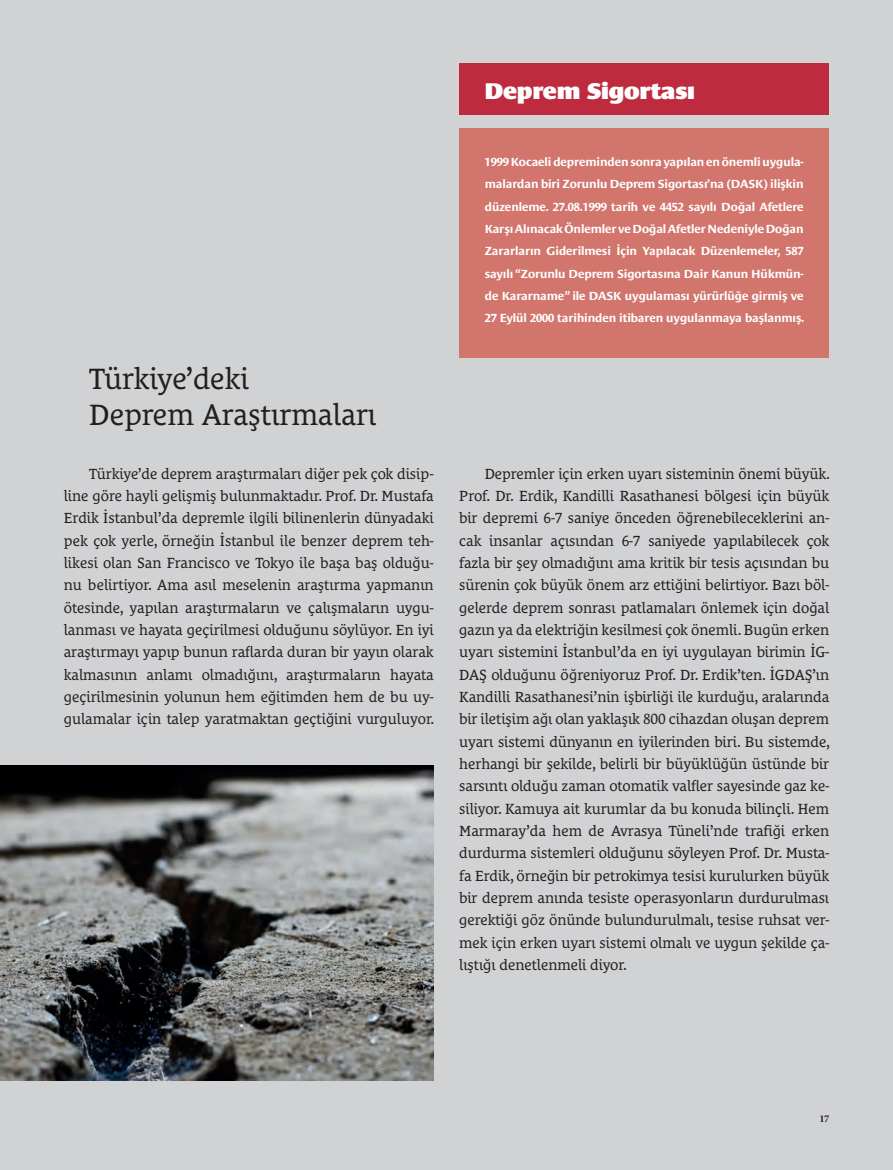
<style>
.page{position:relative;width:893px;height:1170px;background:#fff}
.page>*{position:absolute;margin:0;border:0;box-sizing:border-box;transform-origin:0 0}
.t1{font:30px/36px "Le Monde Courrier Pro";letter-spacing:-.005em;color:#231f20}
.t2{font:900 23.25px "Le Monde Sans Pro";letter-spacing:-.01em;color:#fff}
.t3{font:15px/22.4px "Le Monde Courrier Pro";letter-spacing:-.005em;color:#231f20;text-align:justify}
.t4{font:700 12px/22.4px "Le Monde Sans Pro";letter-spacing:-.01em;color:#fff;text-align:justify}
.t5{font:700 10.35px "Minion Pro";color:#231f20}
</style>
<div class="page">
<div style="left:0;top:0;width:893px;height:1169px;background:#d1d2d4"></div>
<img style="left:0;top:765px;width:434px;height:315px">
<div style="left:459px;top:128px;width:370px;height:229px;background:#d1756d"></div>
<div style="left:459px;top:64px;width:370px;height:51px;background:#bf2b3e"></div>
<h2 class="t2" style="left:485px;top:74px;width:212px">Deprem Sigortası</h2>
<p class="t4" style="left:485px;top:149px;width:321px">1999 Kocaeli depreminden sonra yapılan en önemli uygula&shy;malardan biri Zorunlu Deprem Sigortası’na (DASK) ilişkin düzenleme. 27.08.1999 tarih ve 4452 sayılı Doğal Afetlere Karşı Alınacak Önlemler ve Doğal Afetler Nedeniyle Doğan Zararların Giderilmesi İçin Yapılacak Düzenlemeler, 587 sayılı “Zorunlu Deprem Sigortasına Dair Kanun Hükmün&shy;de Kararname” ile DASK uygulaması yürürlüğe girmiş ve 27 Eylül 2000 tarihinden itibaren uygulanmaya başlanmış.</p>
<h1 class="t1" style="left:89px;top:357px;width:289px">Türkiye’deki<br>Deprem Araştırmaları</h1>
<p class="t3" style="left:64px;top:460px;width:372px;text-indent:26px">Türkiye’de deprem araştırmaları diğer pek çok disip&shy;line göre hayli gelişmiş bulunmaktadır. Prof. Dr. Mustafa Erdik İstanbul’da depremle ilgili bilinenlerin dünyadaki pek çok yerle, örneğin İstanbul ile benzer deprem teh&shy;likesi olan San Francisco ve Tokyo ile başa baş olduğu&shy;nu belirtiyor. Ama asıl meselenin araştırma yapmanın ötesinde, yapılan araştırmaların ve çalışmaların uygu&shy;lanması ve hayata geçirilmesi olduğunu söylüyor. En iyi araştırmayı yapıp bunun raflarda duran bir yayın olarak kalmasının anlamı olmadığını, araştırmaların hayata geçirilmesinin yolunun hem eğitimden hem de bu uy&shy;gulamalar için talep yaratmaktan geçtiğini vurguluyor.</p>
<p class="t3" style="left:459px;top:460px;width:372px;text-indent:26px">Depremler için erken uyarı sisteminin önemi büyük.<br>Prof. Dr. Erdik, Kandilli Rasathanesi bölgesi için büyük bir depremi 6-7 saniye önceden öğrenebileceklerini an&shy;cak insanlar açısından 6-7 saniyede yapılabilecek çok fazla bir şey olmadığını ama kritik bir tesis açısından bu sürenin çok büyük önem arz ettiğini belirtiyor. Bazı böl&shy;gelerde deprem sonrası patlamaları önlemek için doğal gazın ya da elektriğin kesilmesi çok önemli. Bugün erken uyarı sistemini İstanbul’da en iyi uygulayan birimin İG-DAŞ olduğunu öğreniyoruz Prof. Dr. Erdik’ten. İGDAŞ’ın Kandilli Rasathanesi’nin işbirliği ile kurduğu, aralarında bir iletişim ağı olan yaklaşık 800 cihazdan oluşan deprem uyarı sistemi dünyanın en iyilerinden biri. Bu sistemde, herhangi bir şekilde, belirli bir büyüklüğün üstünde bir sarsıntı olduğu zaman otomatik valfler sayesinde gaz ke&shy;siliyor. Kamuya ait kurumlar da bu konuda bilinçli. Hem Marmaray’da hem de Avrasya Tüneli’nde trafiği erken durdurma sistemleri olduğunu söyleyen Prof. Dr. Musta&shy;fa Erdik, örneğin bir petrokimya tesisi kurulurken büyük bir deprem anında tesiste operasyonların durdurulması gerektiği göz önünde bulundurulmalı, tesise ruhsat ver&shy;mek için erken uyarı sistemi olmalı ve uygun şekilde ça&shy;lıştığı denetlenmeli diyor.</p>
<p class="t5" style="left:819px;top:1111px;width:11px">17</p>
</div>
